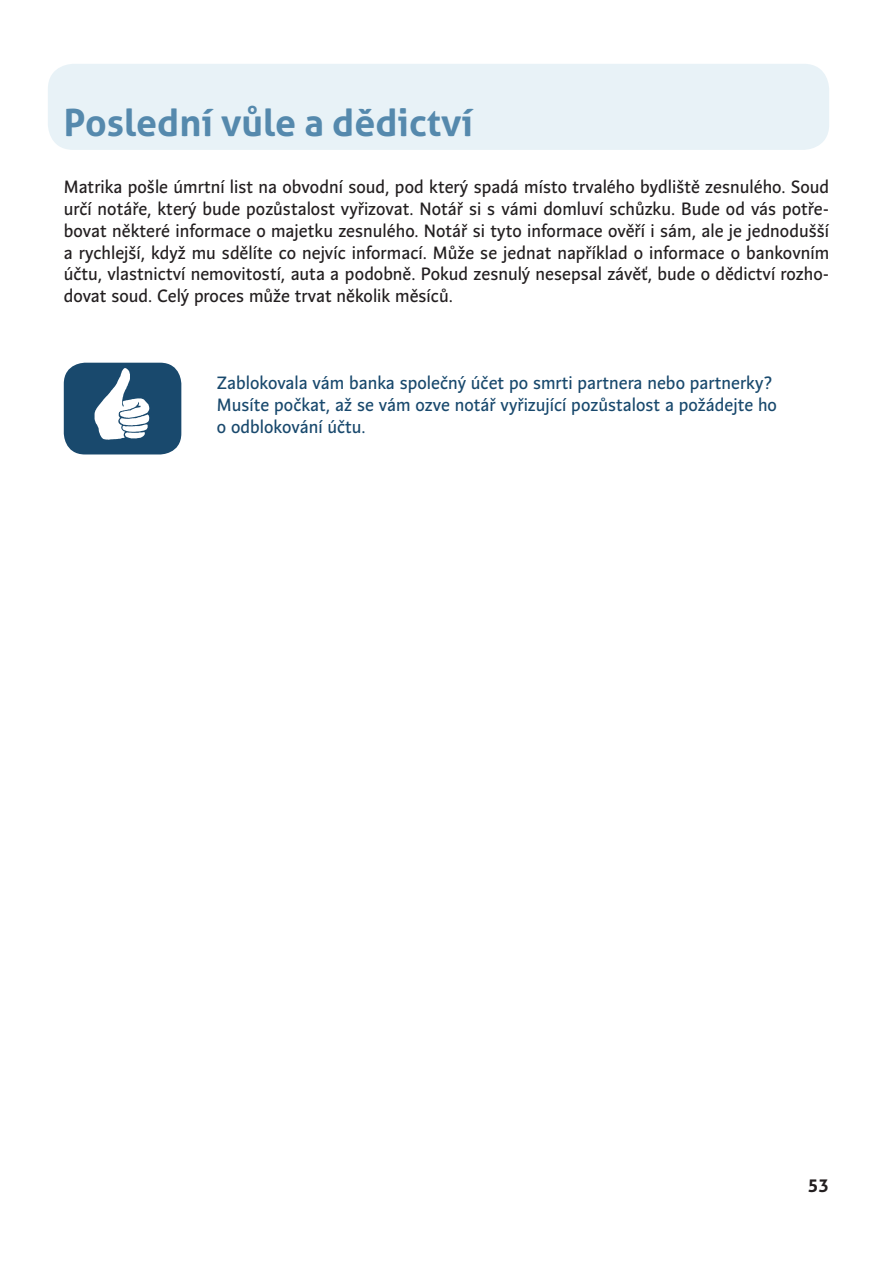
<style>
.page{position:relative;width:893px;height:1263px;background:#fff}
.page>*{position:absolute;margin:0;border:0;box-sizing:border-box;transform-origin:0 0}
.podnadpis_vel{font:700 37.5px "Aller";color:#5589ad}
.text{font:17.7px/21.8px "Andulka Sans Text";color:#231f20;text-align:justify}
.tip{font:17.7px "Andulka Sans Text";color:#19496d}
.t1{font:700 17.7px "Aller";color:#231f20}
</style>
<div class="page">
<div style="left:48px;top:64px;width:781px;height:86px;background:#e8f2f7;border-radius:26px"></div>
<div style="left:64px;top:363px;width:117px;height:91px;background:#19496d;border-radius:21px"></div>
<img style="left:88px;top:362px;width:64px;height:78px">
<p class="podnadpis_vel" style="left:64px;top:100px;width:411px">Poslední vůle a dědictví</p>
<p class="text" style="left:64px;top:176px;width:767px">Matrika pošle úmrtní list na obvodní soud, pod který spadá místo trvalého bydliště zesnulého. Soud určí notáře, který bude pozůstalost vyřizovat. Notář si s vámi domluví schůzku. Bude od vás potře&shy;bovat některé informace o majetku zesnulého. Notář si tyto informace ověří i sám, ale je jednodušší a rychlejší, když mu sdělíte co nejvíc informací. Může se jednat například o informace o bankovním účtu, vlastnictví nemovitostí, auta a podobně. Pokud zesnulý nesepsal závěť, bude o dědictví rozho&shy;dovat soud. Celý proces může trvat několik měsíců.</p>
<p class="tip" style="left:217px;top:373px;width:557px">Zablokovala vám banka společný účet po smrti partnera nebo partnerky?</p>
<p class="tip" style="left:217px;top:394px;width:562px">Musíte počkat, až se vám ozve notář vyřizující pozůstalost a požádejte ho</p>
<p class="tip" style="left:217px;top:416px;width:150px">o odblokování účtu.</p>
<p class="t1" style="left:808px;top:1174px;width:23px">53</p>
</div>
